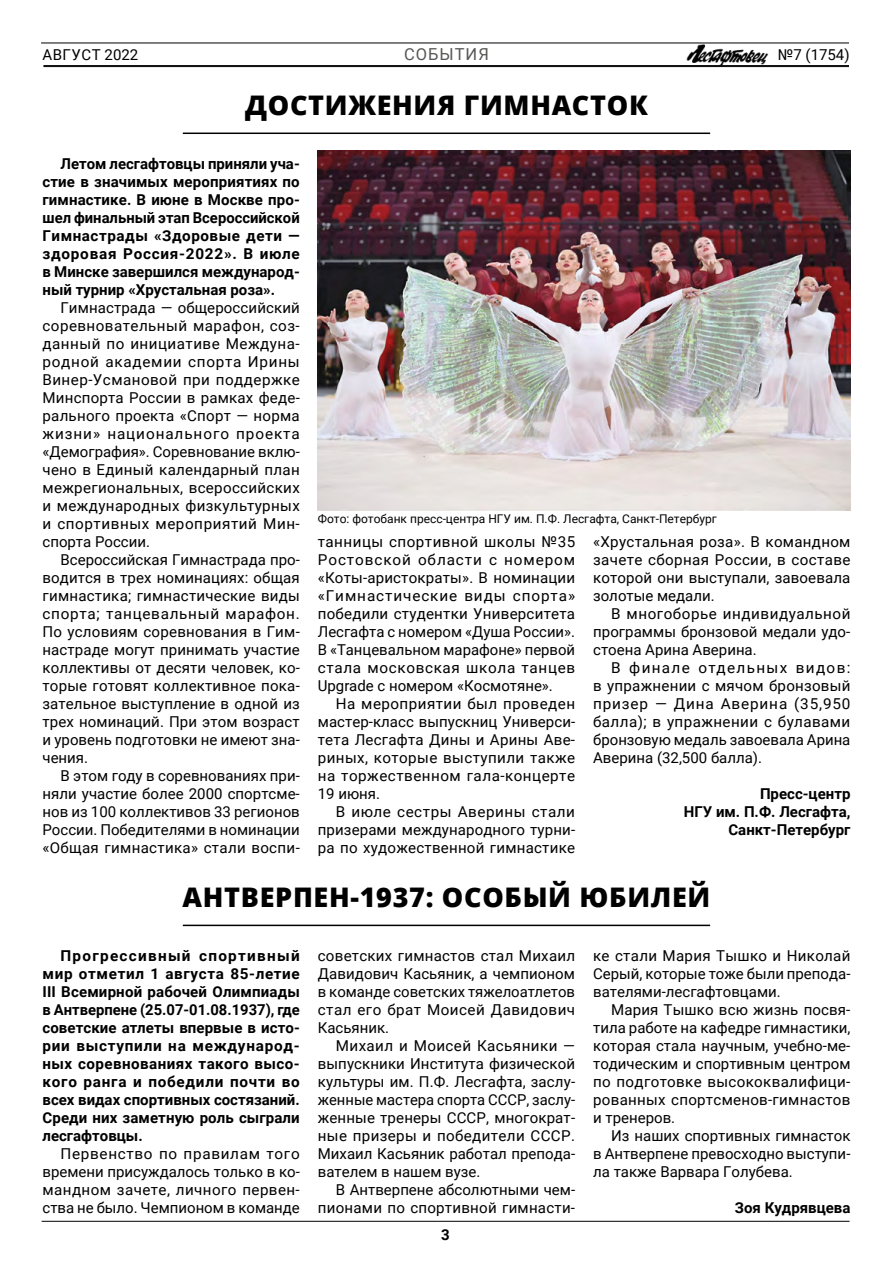
<style>
.page{position:relative;width:893px;height:1263px;background:#fff}
.page>*{position:absolute;margin:0;border:0;box-sizing:border-box;transform-origin:0 0}
.t1{font:800 27px "Open Sans";letter-spacing:.025em;color:#000}
.t2{font:16.5px "Roboto";letter-spacing:.06em;color:#575756}
.t3{font:15px/18px "Roboto";color:#000;text-align:justify}
.t4{font:700 15px/18px "Roboto";color:#000;text-align:justify}
.t5{font:15px "Roboto";letter-spacing:.035em;color:#000}
.t6{font:12px "Roboto";color:#000}
</style>
<div class="page">
<hr style="left:183px;top:133px;width:527px;height:1px;background:#000">
<hr style="left:183px;top:925px;width:527px;height:1px;background:#000">
<hr style="left:43px;top:65px;width:806px;height:1px;background:#000">
<hr style="left:43px;top:66px;width:806px;height:1px;background:#000">
<hr style="left:41px;top:43px;width:808px;height:1px;background:#000">
<img style="left:687px;top:44px;width:81px;height:21px">
<hr style="left:42px;top:1221px;width:807px;height:1px;background:#000">
<img style="left:318px;top:151px;width:532px;height:360px">
<p class="t5" style="left:42px;top:44px;width:97px">АВГУСТ 2022</p>
<p class="t3" style="left:778px;top:45px;width:73px">№7 (1754)</p>
<p class="t2" style="left:404px;top:43px;width:86px">СОБЫТИЯ</p>
<h1 class="t1" style="left:245px;top:84px;width:404px">ДОСТИЖЕНИЯ ГИМНАСТОК</h1>
<p class="t4" style="left:43px;top:154px;width:259px;text-indent:18px">Летом лесгафтовцы приняли уча&shy;стие в значимых мероприятиях по гимнастике. В июне в Москве про&shy;шел финальный этап Всероссийской Гимнастрады «Здоровые дети — здоровая Россия-2022». В июле в Минске завершился международ&shy;ный турнир «Хрустальная роза».</p>
<p class="t3" style="left:43px;top:298px;width:259px;text-indent:18px">Гимнастрада — общероссийский соревновательный марафон, соз&shy;данный по инициативе Междуна&shy;родной академии спорта Ирины Винер-Усмановой при поддержке Минспорта России в рамках феде&shy;рального проекта «Спорт — норма жизни» национального проекта «Демография». Соревнование вклю&shy;чено в Единый календарный план межрегиональных, всероссийских и международных физкультурных и спортивных мероприятий Мин&shy;спорта России.</p>
<p class="t3" style="left:43px;top:550px;width:259px;text-indent:18px">Всероссийская Гимнастрада про&shy;водится в трех номинациях: общая гимнастика; гимнастические виды спорта; танцевальный марафон.<br>По условиям соревнования в Гим&shy;настраде могут принимать участие коллективы от десяти человек, ко&shy;торые готовят коллективное пока&shy;зательное выступление в одной из трех номинаций. При этом возраст и уровень подготовки не имеют зна&shy;чения.</p>
<p class="t3" style="left:43px;top:766px;width:259px;text-indent:18px">В этом году в соревнованиях при&shy;няли участие более 2000 спортсме&shy;нов из 100 коллективов 33 регионов России. Победителями в номинации «Общая гимнастика» стали воспи-</p>
<p class="t6" style="left:318px;top:510px;width:400px">Фото: фотобанк пресс-центра НГУ им. П.Ф. Лесгафта, Санкт-Петербург</p>
<p class="t3" style="left:318px;top:532px;width:259px">танницы спортивной школы №35<br>Ростовской области с номером «Коты-аристократы». В номинации «Гимнастические виды спорта» победили студентки Университета Лесгафта с номером «Душа России».<br>В «Танцевальном марафоне» первой стала московская школа танцев Upgrade с номером «Космотяне».</p>
<p class="t3" style="left:318px;top:694px;width:259px;text-indent:18px">На мероприятии был проведен мастер-класс выпускниц Универси&shy;тета Лесгафта Дины и Арины Аве&shy;риных, которые выступили также на торжественном гала-концерте 19 июня.</p>
<p class="t3" style="left:318px;top:802px;width:259px;text-indent:18px">В июле сестры Аверины стали призерами международного турни&shy;ра по художественной гимнастике</p>
<p class="t3" style="left:593px;top:532px;width:259px">«Хрустальная роза». В командном зачете сборная России, в составе которой они выступали, завоевала золотые медали.</p>
<p class="t3" style="left:593px;top:604px;width:259px;text-indent:18px">В многоборье индивидуальной программы бронзовой медали удо&shy;стоена Арина Аверина.</p>
<p class="t3" style="left:593px;top:658px;width:259px;text-indent:18px">В финале отдельных видов: в упражнении с мячом бронзовый призер — Дина Аверина (35,950 балла); в упражнении с булавами бронзовую медаль завоевала Арина Аверина (32,500 балла).</p>
<p class="t4" style="left:684px;top:784px;width:168px;text-align:right">Пресс-центр<br>НГУ им. П.Ф. Лесгафта,<br>Санкт-Петербург</p>
<h1 class="t1" style="left:183px;top:876px;width:529px">АНТВЕРПЕН-1937: ОСОБЫЙ ЮБИЛЕЙ</h1>
<p class="t4" style="left:43px;top:946px;width:259px;text-indent:18px">Прогрессивный спортивный мир отметил 1 августа 85-летие III Всемирной рабочей Олимпиады в Антверпене (25.07-01.08.1937), где советские атлеты впервые в исто&shy;рии выступили на международ&shy;ных соревнованиях такого высо&shy;кого ранга и победили почти во всех видах спортивных состязаний.<br>Среди них заметную роль сыграли лесгафтовцы.</p>
<p class="t3" style="left:43px;top:1144px;width:259px;text-indent:18px">Первенство по правилам того времени присуждалось только в ко&shy;мандном зачете, личного первен&shy;ства не было. Чемпионом в команде</p>
<p class="t3" style="left:318px;top:946px;width:259px">советских гимнастов стал Михаил Давидович Касьяник, а чемпионом в команде советских тяжелоатлетов стал его брат Моисей Давидович Касьяник.</p>
<p class="t3" style="left:318px;top:1036px;width:259px;text-indent:18px">Михаил и Моисей Касьяники — выпускники Института физической культуры им. П.Ф. Лесгафта, заслу&shy;женные мастера спорта СССР, заслу&shy;женные тренеры СССР, многократ&shy;ные призеры и победители СССР.<br>Михаил Касьяник работал препода&shy;вателем в нашем вузе.</p>
<p class="t3" style="left:318px;top:1180px;width:259px;text-align:right">В Антверпене абсолютными чем&shy;пионами по спортивной гимнасти-</p>
<p class="t4" style="left:441px;top:1225px;width:10px">3</p>
<p class="t3" style="left:593px;top:946px;width:259px">ке стали Мария Тышко и Николай Серый, которые тоже были препода&shy;вателями-лесгафтовцами.</p>
<p class="t3" style="left:593px;top:1000px;width:259px;text-indent:18px">Мария Тышко всю жизнь посвя&shy;тила работе на кафедре гимнастики, которая стала научным, учебно-ме&shy;тодическим и спортивным центром по подготовке высококвалифици&shy;рованных спортсменов-гимнастов и тренеров.</p>
<p class="t3" style="left:593px;top:1126px;width:259px;text-indent:18px">Из наших спортивных гимнасток в Антверпене превосходно выступи&shy;ла также Варвара Голубева.</p>
<p class="t4" style="left:735px;top:1198px;width:117px">Зоя Кудрявцева</p>
</div>
